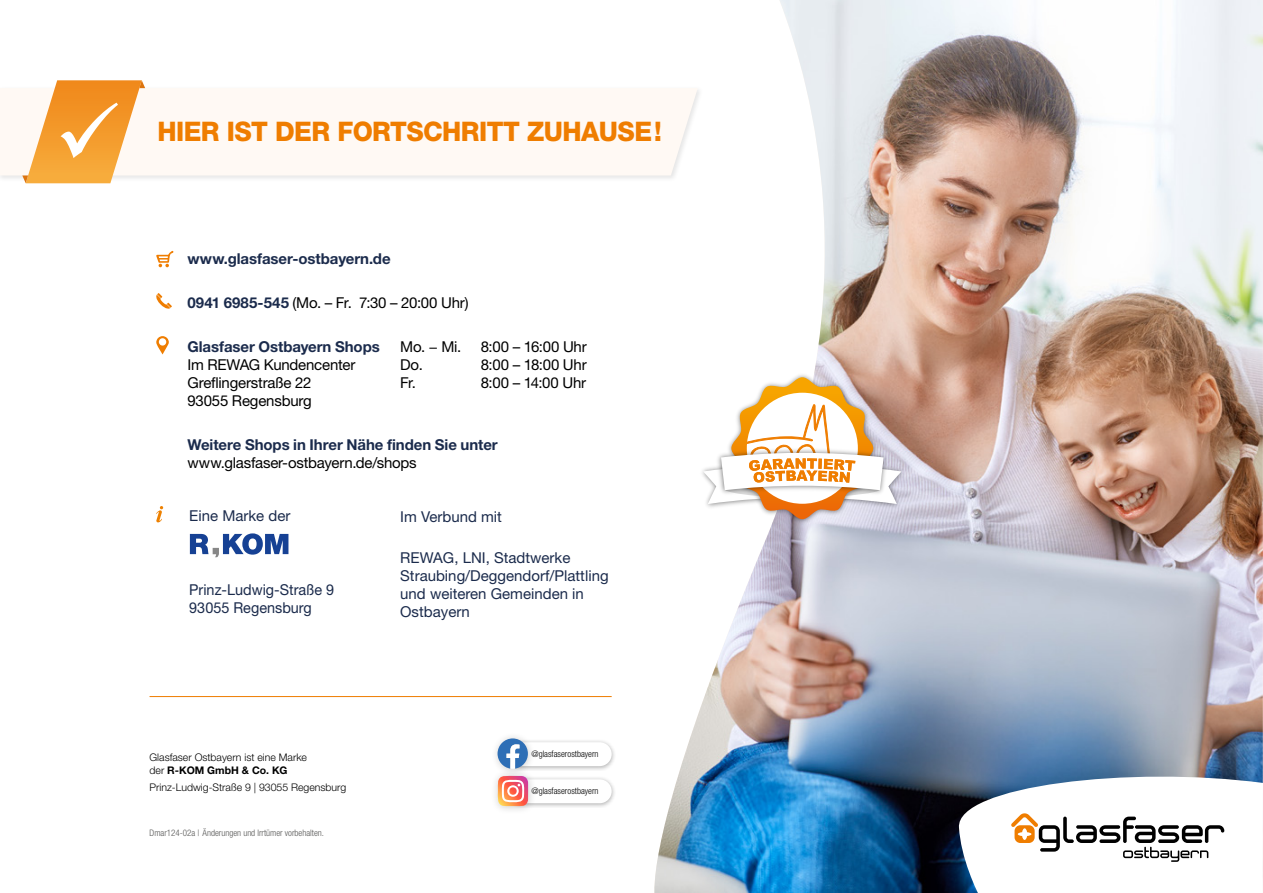
<style>
.page{position:relative;width:1263px;height:893px;background:#fff}
.page>*{position:absolute;margin:0;border:0;box-sizing:border-box;transform-origin:0 0}
.t1{font:800 27px "Helvetica Neue LT Std";letter-spacing:-.02em;color:#ef7d00;scale:.96 1}
.t2{font:15px/18px "Helvetica Neue LT Std";letter-spacing:-.015em;color:#000}
.t3{font:15px/18px "Helvetica Neue LT Std";color:#1b2b4c}
.t4{font:700 15px "Helvetica Neue LT Std";letter-spacing:-.005em;color:#1b2b4c}
.t5{font:15px/18px "Helvetica Neue LT Std";color:#1b2b4c;scale:.96 1}
.t6{font:300 10.5px/12.6px "Helvetica Neue LT Std";color:#000}
.t7{font:300 condensed 9px "Helvetica Neue LT Std";color:#575756}
.t8{font:300 condensed 9px "Helvetica Neue LT Std";color:#000}
.s1{font-weight:700;color:#1b2b4c}
.s2{font-weight:700}
</style>
<div class="page">
<svg style="left:156px;top:251px;width:18px;height:16px"></svg>
<svg style="left:156px;top:293px;width:16px;height:16px"></svg>
<svg style="left:156px;top:336px;width:13px;height:18px"></svg>
<svg style="left:156px;top:506px;width:7px;height:16px"></svg>
<svg style="left:190px;top:533px;width:98px;height:24px"></svg>
<img style="left:654px;top:0;width:609px;height:893px">
<img style="left:696px;top:457px;width:213px;height:54px">
<img style="left:724px;top:370px;width:156px;height:156px">
<svg style="left:703px;top:377px;width:198px;height:142px"></svg>
<svg style="left:956px;top:765px;width:307px;height:128px"></svg>
<hr style="left:150px;top:696px;width:462px;height:1px;background:#ef7d00">
<div style="left:505px;top:738px;width:111px;height:33px;background:#000;opacity:.3"></div>
<div style="left:509px;top:742px;width:103px;height:24px;background:#fff;border-radius:12px"></div>
<div style="left:505px;top:775px;width:111px;height:33px;background:#000;opacity:.3"></div>
<div style="left:509px;top:779px;width:103px;height:24px;background:#fff;border-radius:12px"></div>
<div style="left:490px;top:731px;width:46px;height:46px;background:#000;opacity:.2"></div>
<svg style="left:497px;top:738px;width:31px;height:30px"></svg>
<div style="left:490px;top:768px;width:46px;height:47px;background:#000;opacity:.2"></div>
<svg style="left:498px;top:776px;width:30px;height:30px"></svg>
<div style="left:0;top:86px;width:704px;height:96px;background:#000;opacity:.1"></div>
<div style="left:0;top:88px;width:698px;height:87px;background:#fff9f4"></div>
<svg style="left:22px;top:80px;width:123px;height:103px"></svg>
<h1 class="t1" style="left:157px;top:116px;width:527px">HIER IST DER FORTSCHRITT ZUHAUSE!</h1>
<p class="t4" style="left:187px;top:249px;width:205px">www.glasfaser-ostbayern.de</p>
<p class="t2" style="left:187px;top:293px;width:283px"><span class="s1">0941 6985-545</span> (Mo. – Fr. 7:30 – 20:00 Uhr)</p>
<p class="t4" style="left:187px;top:338px;width:194px">Glasfaser Ostbayern Shops</p>
<p class="t2" style="left:187px;top:356px;width:169px">Im REWAG Kundencenter<br>Greflingerstraße 22<br>93055 Regensburg</p>
<p class="t4" style="left:187px;top:435px;width:312px">Weitere Shops in Ihrer Nähe finden Sie unter</p>
<p class="t2" style="left:187px;top:453px;width:231px">www.glasfaser-ostbayern.de/shops</p>
<p class="t3" style="left:189px;top:507px;width:103px">Eine Marke der</p>
<p class="t2" style="left:400px;top:337px;width:63px">Mo. − Mi.</p>
<p class="t2" style="left:481px;top:337px;width:107px">8:00 – 16:00 Uhr</p>
<p class="t2" style="left:400px;top:355px;width:24px">Do.</p>
<p class="t2" style="left:481px;top:355px;width:107px">8:00 – 18:00 Uhr</p>
<p class="t2" style="left:400px;top:373px;width:17px">Fr.</p>
<p class="t2" style="left:481px;top:373px;width:107px">8:00 – 14:00 Uhr</p>
<p class="t3" style="left:400px;top:507px;width:103px">Im Verbund mit</p>
<p class="t3" style="left:400px;top:548px;width:210px">REWAG, LNI, Stadtwerke<br>Straubing/Deggendorf/Plattling und weiteren Gemeinden in<br>Ostbayern</p>
<p class="t5" style="left:189px;top:580px;width:152px">Prinz-Ludwig-Straße 9<br>93055 Regensburg</p>
<p class="t6" style="left:150px;top:751px;width:159px">Glasfaser Ostbayern ist eine Marke der <span class="s2">R-KOM GmbH &amp; Co. KG</span></p>
<p class="t6" style="left:150px;top:780px;width:198px">Prinz-Ludwig-Straße 9 | 93055 Regensburg</p>
<p class="t7" style="left:150px;top:827px;width:176px">Dmar124-02a | Änderungen und Irrtümer vorbehalten.</p>
<p class="t8" style="left:531px;top:749px;width:69px">@glasfaserostbayern</p>
<p class="t8" style="left:531px;top:786px;width:69px">@glasfaserostbayern</p>
</div>
